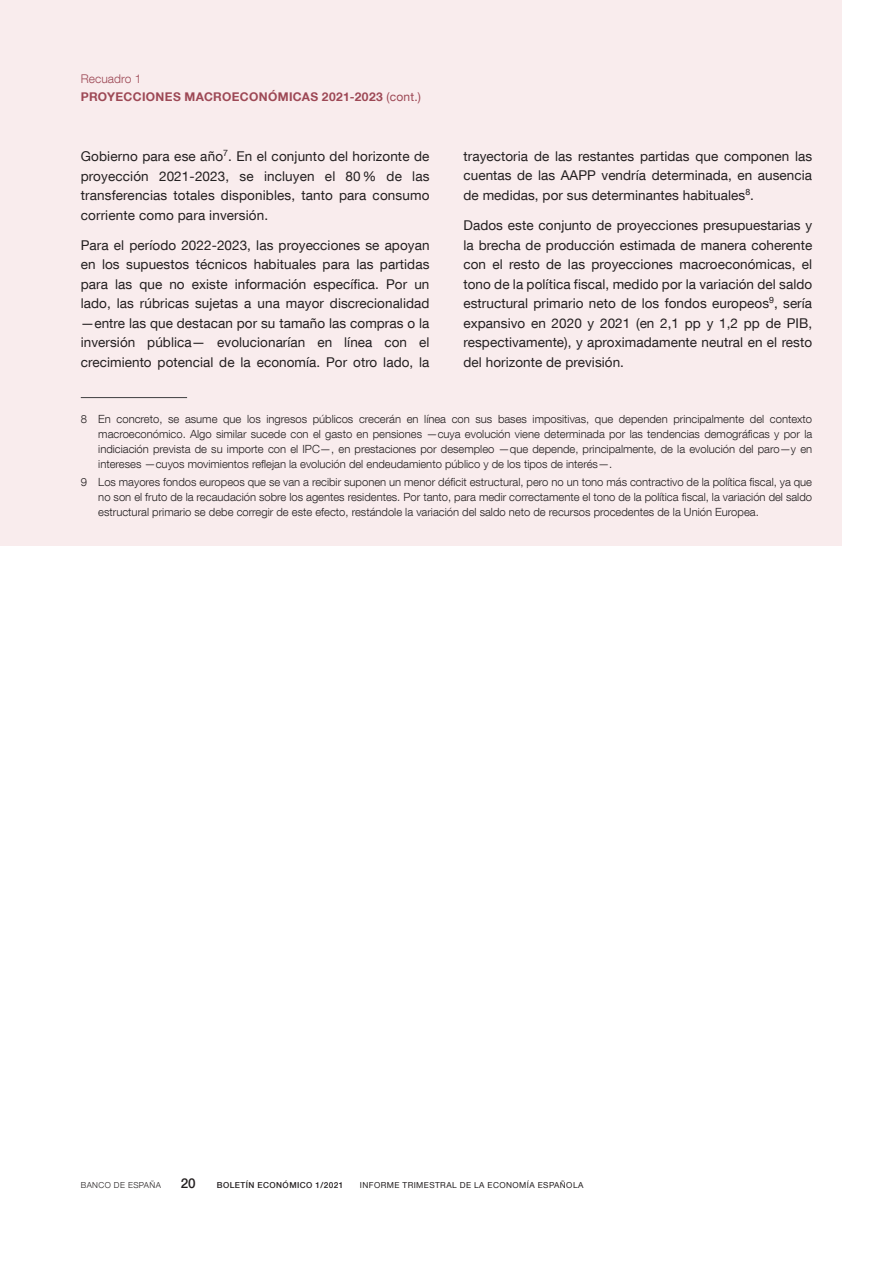
<style>
.page{position:relative;width:893px;height:1263px;background:#fff}
.page>*{position:absolute;margin:0;border:0;box-sizing:border-box;transform-origin:0 0}
.Texto_recuadro{font:13.5px/19.5px "Bd E Neue Helvetica";letter-spacing:.005em;color:#231f20;text-align:justify}
.t1{font:500 13.5px "Bd E Neue Helvetica";color:#231f20}
.Título_recuadro{font:700 12px "Bd E Neue Helvetica";letter-spacing:.03em;color:#9d4855}
.Numero_recuadro{font:300 12px "Bd E Neue Helvetica";letter-spacing:.005em;color:#9d4855}
.Citas_recuadro{font:300 11.25px/15px "Bd E Neue Helvetica";color:#231f20;text-align:justify}
.t2{font:8.25px "Bd E Neue Helvetica";letter-spacing:.05em;color:#231f20}
.t3{font:500 8.25px "Bd E Neue Helvetica";letter-spacing:.05em;color:#231f20}
.t4{font:300 8.25px "Bd E Neue Helvetica";letter-spacing:.05em;color:#231f20}
.s1{font-weight:400}
</style>
<div class="page">
<div style="left:0;top:0;width:842px;height:545px;background:#f9eced"></div>
<hr style="left:81px;top:397px;width:106px;height:1px;background:#3e3e3f">
<p class="Numero_recuadro" style="left:81px;top:72px;width:62px">Recuadro 1</p>
<p class="Título_recuadro" style="left:81px;top:90px;width:342px">PROYECCIONES MACROECONÓMICAS 2021-2023 <span class="s1">(cont.)</span></p>
<p class="Texto_recuadro" style="left:81px;top:146px;width:350px">Gobierno para ese año<sup>7</sup>. En el conjunto del horizonte de proyección 2021‑2023, se incluyen el 80% de las transferencias totales disponibles, tanto para consumo corriente como para inversión.</p>
<p class="Texto_recuadro" style="left:81px;top:235px;width:350px">Para el período 2022‑2023, las proyecciones se apoyan en los supuestos técnicos habituales para las partidas para las que no existe información específica. Por un lado, las rúbricas sujetas a una mayor discrecionalidad —entre las que destacan por su tamaño las compras o la inversión pública— evolucionarían en línea con el crecimiento potencial de la economía. Por otro lado, la</p>
<p class="Texto_recuadro" style="left:463px;top:146px;width:350px">trayectoria de las restantes partidas que componen las cuentas de las AAPP vendría determinada, en ausencia de medidas, por sus determinantes habituales<sup>8</sup>.</p>
<p class="Texto_recuadro" style="left:463px;top:215px;width:350px">Dados este conjunto de proyecciones presupuestarias y la brecha de producción estimada de manera coherente con el resto de las proyecciones macroeconómicas, el tono de la política fiscal, medido por la variación del saldo estructural primario neto de los fondos europeos<sup>9</sup>, sería expansivo en 2020 y 2021 (en 2,1 pp y 1,2 pp de PIB, respectivamente), y aproximadamente neutral en el resto del horizonte de previsión.</p>
<p class="Citas_recuadro" style="left:98px;top:412px;width:715px;text-indent:-18px">8 En concreto, se asume que los ingresos públicos crecerán en línea con sus bases impositivas, que dependen principalmente del contexto macroeconómico. Algo similar sucede con el gasto en pensiones —cuya evolución viene determinada por las tendencias demográficas y por la indiciación prevista de su importe con el IPC—, en prestaciones por desempleo —que depende, principalmente, de la evolución del paro—y en intereses —cuyos movimientos reflejan la evolución del endeudamiento público y de los tipos de interés—.</p>
<p class="Citas_recuadro" style="left:98px;top:474px;width:715px;text-indent:-18px">9 Los mayores fondos europeos que se van a recibir suponen un menor déficit estructural, pero no un tono más contractivo de la política fiscal, ya que no son el fruto de la recaudación sobre los agentes residentes. Por tanto, para medir correctamente el tono de la política fiscal, la variación del saldo estructural primario se debe corregir de este efecto, restándole la variación del saldo neto de recursos procedentes de la Unión Europea.</p>
<p class="t4" style="left:81px;top:1180px;width:82px">BANCO DE ESPAÑA</p>
<p class="t1" style="left:181px;top:1175px;width:16px">20</p>
<p class="t3" style="left:217px;top:1180px;width:128px">BOLETÍN ECONÓMICO 1/2021</p>
<p class="t2" style="left:360px;top:1180px;width:225px">INFORME TRIMESTRAL DE LA ECONOMÍA ESPAÑOLA</p>
</div>
